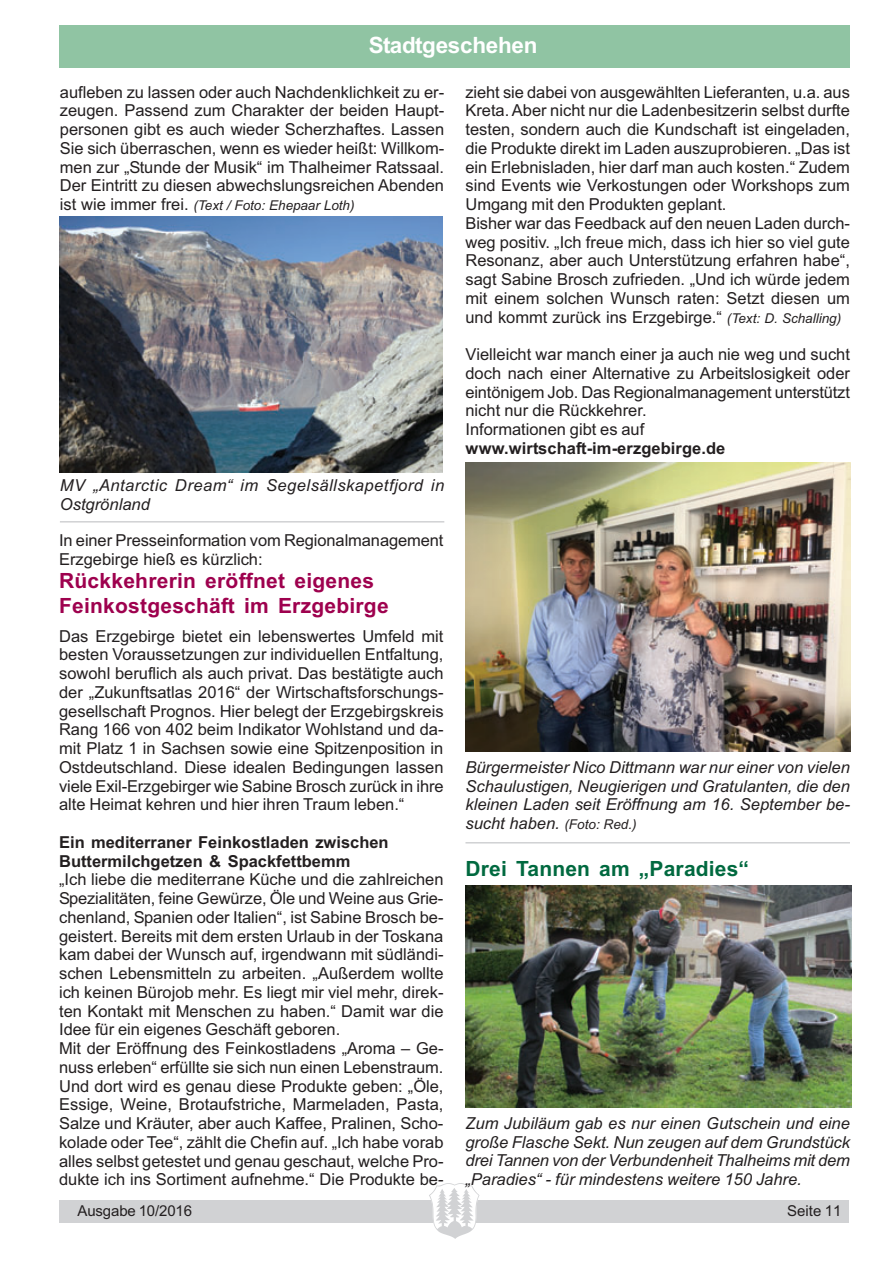
<style>
.page{position:relative;width:893px;height:1263px;background:#fff}
.page>*{position:absolute;margin:0;border:0;box-sizing:border-box;transform-origin:0 0}
.t1{font:700 22.5px "Arial";letter-spacing:-.015em;color:#fff}
.t2{font:700 21px/25.2px "Arial";letter-spacing:.01em;color:#9e014e}
.t3{font:700 21px "Arial";letter-spacing:.01em;color:#00693f}
.t4{font:16.5px/18.8px "Arial";color:#231f20}
.t5{font:italic 16.5px/18.8px "Arial";color:#231f20;text-align:justify}
.t6{font:700 16.5px/18.8px "Arial";color:#231f20}
.t7{font:italic 16.5px/18.8px "Arial";letter-spacing:.03em;color:#231f20}
.t8{font:15px "Arial";letter-spacing:-.01em;color:#231f20}
.t9{font:italic 13.5px "Arial";color:#231f20}
.s1{font-style:normal;font-size:16.5px}
.s2{font-style:italic;font-size:13.5px}
.s3{font-size:13.5px}
</style>
<div class="page">
<img style="left:59px;top:25px;width:793px;height:1214px">
<h1 class="t1" style="left:369px;top:36px;width:170px">Stadtgeschehen</h1>
<p class="t4" style="left:60px;top:84px;width:386px;text-align:justify">aufleben zu lassen oder auch Nachdenklichkeit zu er&shy;zeugen. Passend zum Charakter der beiden Haupt&shy;personen gibt es auch wieder Scherzhaftes. Lassen Sie sich überraschen, wenn es wieder heißt: Willkom&shy;men zur „Stunde der Musik“ im Thalheimer Ratssaal.<br>Der Eintritt zu diesen abwechslungsreichen Abenden</p>
<p class="t9" style="left:60px;top:200px;width:296px"><span class="s1">ist wie immer frei.</span> (Text / Foto: Ehepaar Loth)</p>
<p class="t4" style="left:465px;top:84px;width:386px">zieht sie dabei von ausgewählten Lieferanten, u.a. aus Kreta. Aber nicht nur die Ladenbesitzerin selbst durfte testen, sondern auch die Kundschaft ist eingeladen, die Produkte direkt im Laden auszuprobieren. „Das ist ein Erlebnisladen, hier darf man auch kosten.“ Zudem sind Events wie Verkostungen oder Workshops zum Umgang mit den Produkten geplant.<br>Bisher war das Feedback auf den neuen Laden durch&shy;weg positiv. „Ich freue mich, dass ich hier so viel gute Resonanz, aber auch Unterstützung erfahren habe“, sagt Sabine Brosch zufrieden. „Und ich würde jedem mit einem solchen Wunsch raten: Setzt diesen um und kommt zurück ins Erzgebirge.“ <span class="s2">(Text: D. Schalling)</span></p>
<p class="t4" style="left:465px;top:347px;width:386px">Vielleicht war manch einer ja auch nie weg und sucht doch nach einer Alternative zu Arbeitslosigkeit oder eintönigem Job. Das Regionalmanagement unterstützt nicht nur die Rückkehrer.<br>Informationen gibt es auf</p>
<p class="t6" style="left:465px;top:440px;width:261px">www.wirtschaft-im-erzgebirge.de</p>
<p class="t7" style="left:60px;top:478px;width:386px">MV „Antarctic Dream“ im Segelsällskapetfjord in<br>Ostgrönland</p>
<p class="t4" style="left:59px;top:533px;width:386px">In einer Presseinformation vom Regionalmanagement<br>Erzgebirge hieß es kürzlich:</p>
<p class="t2" style="left:59px;top:570px;width:331px">Rückkehrerin eröffnet eigenes<br>Feinkostgeschäft im Erzgebirge</p>
<p class="t4" style="left:59px;top:628px;width:386px;text-align:justify">Das Erzgebirge bietet ein lebenswertes Umfeld mit besten Voraussetzungen zur individuellen Entfaltung, sowohl beruflich als auch privat. Das bestätigte auch der „Zukunftsatlas 2016“ der Wirtschaftsforschungs&shy;gesellschaft Prognos. Hier belegt der Erzgebirgskreis Rang 166 von 402 beim Indikator Wohlstand und da&shy;mit Platz 1 in Sachsen sowie eine Spitzenposition in Ostdeutschland. Diese idealen Bedingungen lassen viele Exil-Erzgebirger wie Sabine Brosch zurück in ihre alte Heimat kehren und hier ihren Traum leben.“</p>
<p class="t6" style="left:59px;top:834px;width:331px">Ein mediterraner Feinkostladen zwischen<br>Buttermilchgetzen &amp; Spackfettbemm</p>
<p class="t4" style="left:59px;top:872px;width:386px">„Ich liebe die mediterrane Küche und die zahlreichen Spezialitäten, feine Gewürze, Öle und Weine aus Grie&shy;chenland, Spanien oder Italien“, ist Sabine Brosch be&shy;geistert. Bereits mit dem ersten Urlaub in der Toskana kam dabei der Wunsch auf, irgendwann mit südländi&shy;schen Lebensmitteln zu arbeiten. „Außerdem wollte ich keinen Bürojob mehr. Es liegt mir viel mehr, direk&shy;ten Kontakt mit Menschen zu haben.“ Damit war die Idee für ein eigenes Geschäft geboren.<br>Mit der Eröffnung des Feinkostladens „Aroma – Ge&shy;nuss erleben“ erfüllte sie sich nun einen Lebenstraum.<br>Und dort wird es genau diese Produkte geben: „Öle, Essige, Weine, Brotaufstriche, Marmeladen, Pasta, Salze und Kräuter, aber auch Kaffee, Pralinen, Scho&shy;kolade oder Tee“, zählt die Chefin auf. „Ich habe vorab alles selbst getestet und genau geschaut, welche Pro&shy;dukte ich ins Sortiment aufnehme.“ Die Produkte be-</p>
<p class="t5" style="left:465px;top:759px;width:386px">Bürgermeister Nico Dittmann war nur einer von vielen Schaulustigen, Neugierigen und Gratulanten, die den kleinen Laden seit Eröffnung am 16. September be&shy;sucht haben. <span class="s3">(Foto: Red.)</span></p>
<p class="t3" style="left:465px;top:861px;width:285px">Drei Tannen am „Paradies“</p>
<p class="t5" style="left:465px;top:1115px;width:386px">Zum Jubiläum gab es nur einen Gutschein und eine große Flasche Sekt. Nun zeugen auf dem Grundstück drei Tannen von der Verbundenheit Thalheims mit dem „Paradies“ - für mindestens weitere 150 Jahre.</p>
<p class="t8" style="left:77px;top:1205px;width:116px">Ausgabe 10/2016</p>
<p class="t8" style="left:787px;top:1205px;width:56px">Seite 11</p>
</div>
